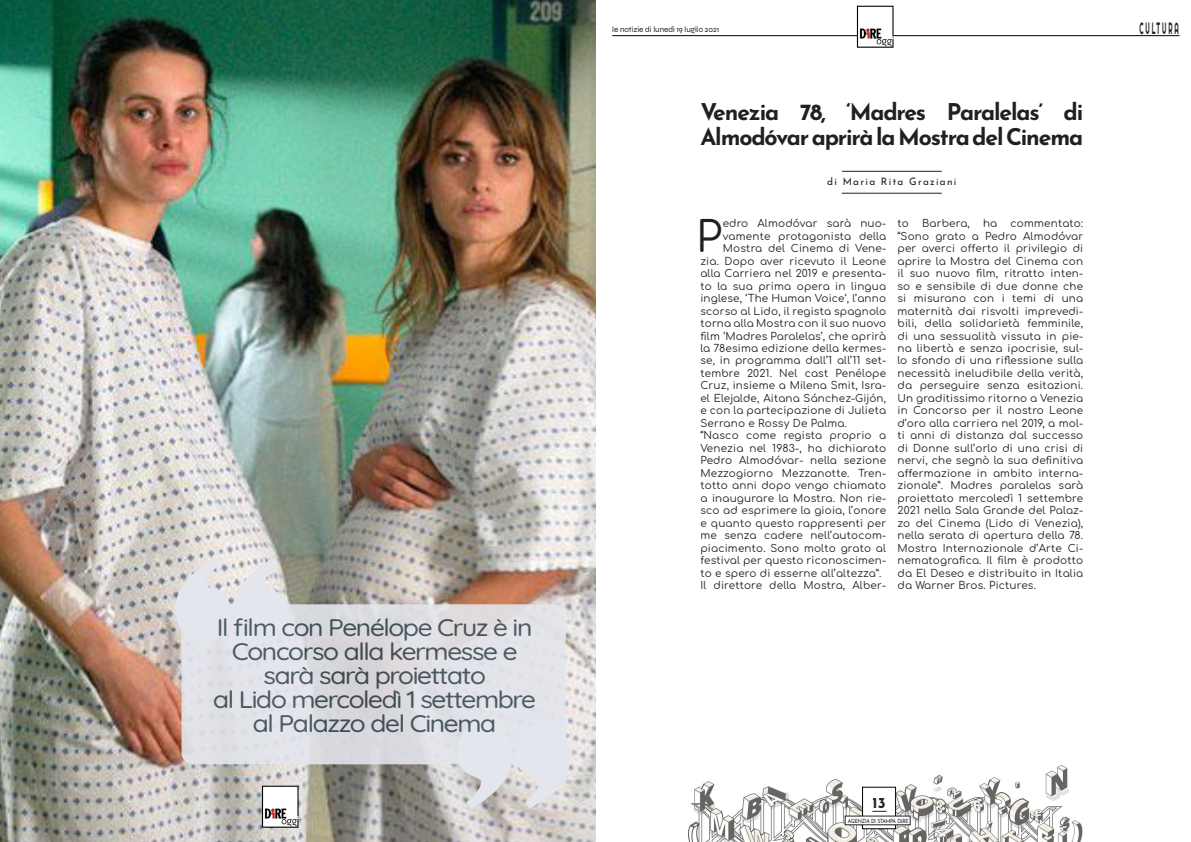
<style>
.page{position:relative;width:1191px;height:842px;background:#fff}
.page>*{position:absolute;margin:0;border:0;box-sizing:border-box;transform-origin:0 0}
.t1{font:42.4px "Comfortaa";color:#231f20}
.t2{font:300 24px/24px "Quicksand";letter-spacing:-.05em;color:#3c4e54;text-align:center;scale:1.1 1}
.t3{font:700 23px/25px "Josefin Sans";letter-spacing:-.05em;color:#231f20}
.t4{font:16.4px "Righteous";letter-spacing:.29em;color:#231f20;scale:.39 1}
.t5{font:700 15px "Josefin Sans";color:#231f20}
.t6{font:10.4px/12.5px "Comfortaa";letter-spacing:.02em;color:#231f20;text-align:justify}
.t7{font:10.2px "Josefin Sans";letter-spacing:.13em;color:#231f20}
.t8{font:8px "Syne";color:#231f20}
.t9{font:5.7px "Josefin Sans";letter-spacing:-.04em;color:#231f20;scale:.88 1}
.s1{font-weight:700}
</style>
<div class="page">
<hr style="left:842px;top:193px;width:99px;height:1px;background:#231f20">
<hr style="left:842px;top:171px;width:99px;height:1px;background:#231f20">
<img style="left:688px;top:765px;width:395px;height:77px">
<img style="left:0;top:0;width:595px;height:842px">
<svg style="left:175px;top:557px;width:113px;height:86px;background:#dddbdd"></svg>
<svg style="left:457px;top:723px;width:113px;height:86px;background:#d9d7d9"></svg>
<div style="left:181px;top:604px;width:385px;height:160px;background:#e4e6ed;border-radius:12px"></div>
<hr style="left:612px;top:35px;width:567px;height:1px;background:#000">
<div style="left:862px;top:787px;width:34px;height:42px;background:#fff;border:1px solid #000"></div>
<svg style="left:872px;top:811px;width:14px;height:1px"></svg>
<div style="left:845px;top:816px;width:65px;height:9px;background:#fff"></div>
<img style="left:842px;top:5px;width:74px;height:42px">
<img style="left:247px;top:784px;width:73px;height:43px">
<h2 class="t2" style="left:213px;top:613px;width:295px">Il film con Penélope Cruz è in<br>Concorso alla kermesse e sarà sarà proiettato<br>al Lido mercoledì 1 settembre al Palazzo del Cinema</h2>
<p class="t8" style="left:612px;top:24px;width:109px">le notizie di lunedì 19 luglio 2021</p>
<p class="t3" style="left:700px;top:97px;width:384px">Venezia 78, ‘Madres Paralelas’ di<br>Almodóvar aprirà la Mostra del Cinema</p>
<p class="t7" style="left:827px;top:173px;width:131px">di Maria Rita Graziani</p>
<p class="t1" style="left:696px;top:199px;width:27px">P</p>
<p class="t6" style="left:723px;top:216px;width:165px">edro Almodóvar sarà nuo-</p>
<p class="t6" style="left:723px;top:228px;width:165px">vamente protagonista della</p>
<p class="t6" style="left:723px;top:241px;width:165px">Mostra del Cinema di Vene-</p>
<p class="t6" style="left:700px;top:253px;width:187px">zia. Dopo aver ricevuto il Leone</p>
<p class="t6" style="left:700px;top:266px;width:187px">alla Carriera nel 2019 e presenta-</p>
<p class="t6" style="left:700px;top:278px;width:187px">to la sua prima opera in lingua</p>
<p class="t6" style="left:700px;top:291px;width:187px">inglese, ‘The Human Voice‘, l’anno</p>
<p class="t6" style="left:700px;top:303px;width:187px">scorso al Lido, il regista spagnolo</p>
<p class="t6" style="left:700px;top:316px;width:187px">torna alla Mostra con il suo nuovo</p>
<p class="t6" style="left:700px;top:328px;width:187px">film ‘Madres Paralelas’, che aprirà</p>
<p class="t6" style="left:700px;top:341px;width:187px">la 78esima edizione della kermes-</p>
<p class="t6" style="left:700px;top:353px;width:187px">se, in programma dall’1 all’11 set-</p>
<p class="t6" style="left:700px;top:366px;width:187px">tembre 2021. Nel cast Penélope</p>
<p class="t6" style="left:700px;top:378px;width:187px">Cruz, insieme a Milena Smit, Isra-</p>
<p class="t6" style="left:700px;top:391px;width:187px">el Elejalde, Aitana Sánchez-Gijón,</p>
<p class="t6" style="left:700px;top:403px;width:187px">e con la partecipazione di Julieta</p>
<p class="t6" style="left:700px;top:416px;width:148px">Serrano e Rossy De Palma.</p>
<p class="t6" style="left:700px;top:428px;width:187px">“Nasco come regista proprio a Venezia nel 1983-, ha dichiarato Pedro Almodóvar- nella sezione Mezzogiorno Mezzanotte. Tren&shy;totto anni dopo vengo chiamato a inaugurare la Mostra. Non rie&shy;sco ad esprimere la gioia, l’onore e quanto questo rappresenti per me senza cadere nell’autocom&shy;piacimento. Sono molto grato al festival per questo riconoscimen&shy;to e spero di esserne all’altezza”.</p>
<p class="t6" style="left:700px;top:578px;width:187px">Il direttore della Mostra, Alber-</p>
<p class="t6" style="left:897px;top:216px;width:13px">to</p>
<p class="t6" style="left:922px;top:216px;width:49px">Barbera,</p>
<p class="t6" style="left:983px;top:216px;width:16px">ha</p>
<p class="t6" style="left:897px;top:216px;width:187px;text-indent:113px">commentato: “Sono grato a Pedro Almodóvar per averci offerto il privilegio di aprire la Mostra del Cinema con il suo nuovo film, ritratto inten&shy;so e sensibile di due donne che si misurano con i temi di una maternità dai risvolti imprevedi&shy;bili, della solidarietà femminile, di una sessualità vissuta in pie&shy;na libertà e senza ipocrisie, sul&shy;lo sfondo di una riflessione sulla necessità ineludibile della verità, da perseguire senza esitazioni.<br>Un graditissimo ritorno a Venezia in Concorso per il nostro Leone d’oro alla carriera nel 2019, a mol&shy;ti anni di distanza dal successo di Donne sull’orlo di una crisi di nervi, che segnò la sua definitiva affermazione in ambito interna&shy;zionale”. Madres paralelas sarà proiettato mercoledì 1 settembre 2021 nella Sala Grande del Palaz&shy;zo del Cinema (Lido di Venezia), nella serata di apertura della 78.<br>Mostra Internazionale d’Arte Ci&shy;nematografica. Il film è prodotto da El Deseo e distribuito in Italia da Warner Bros. Pictures.</p>
<p class="t4" style="left:1139px;top:17px;width:102px">CULTURA</p>
<h3 class="t5" style="left:872px;top:792px;width:15px">13</h3>
<p class="t9" style="left:848px;top:816px;width:71px">AGENZIA DI STAMPA D<span class="s1">i</span>RE</p>
</div>
